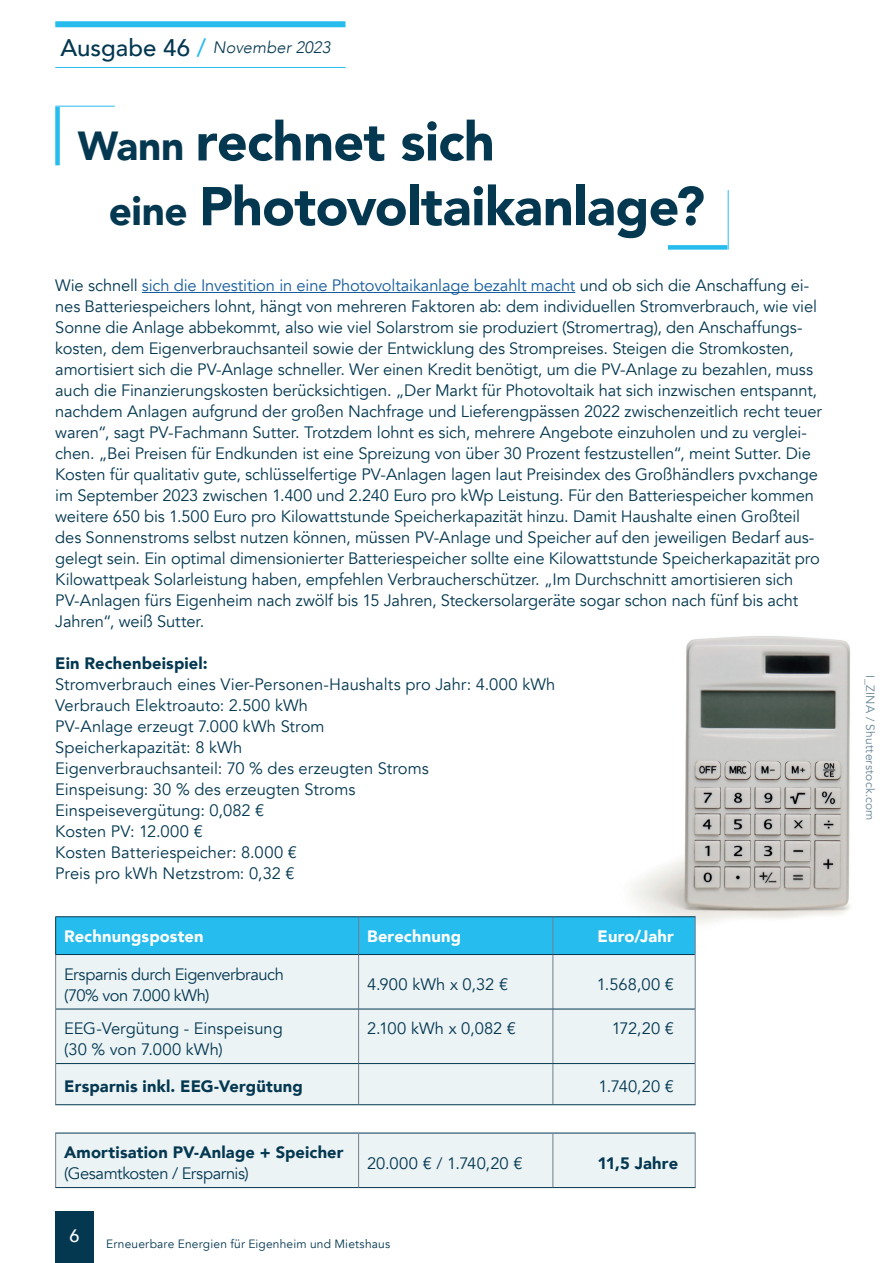
<style>
.page{position:relative;width:893px;height:1263px;background:#fff}
.page>*{position:absolute;margin:0;border:0;box-sizing:border-box;transform-origin:0 0}
.t1{font:900 54px/64.8px "Avenir";letter-spacing:-.01em;color:#043851}
.t2{font:500 18px "Avenir";color:#fff}
.t3{font:16.5px/21px "Avenir";letter-spacing:-.01em;color:#043851}
.t4{font:900 16.5px "Avenir";letter-spacing:.01em;color:#043851}
.t5{font:900 16.5px "Avenir";letter-spacing:.01em;color:#fff}
.t6{font:16.5px "Avenir";letter-spacing:-.03em;color:#043851}
.t7{font:italic 300 16.5px "Avenir";letter-spacing:.005em;color:#043851}
.t8{font:16.5px "Avenir";letter-spacing:.01em;color:#043851}
.t9{font:12px "Avenir";letter-spacing:.015em;color:#043851}
.s1{font-weight:500;font-style:normal;font-size:24px}
.s2{font-weight:500;font-style:normal;font-size:24px;color:#26bcee}
.s3{font-size:40.5px}
.s4{color:#175d9e}
</style>
<div class="page">
<img style="left:632px;top:636px;width:219px;height:288px">
<div style="left:55px;top:21px;width:290px;height:6px;background:#26bcee"></div>
<hr style="left:55px;top:67px;width:290px;height:1px;background:#26bcee">
<div style="left:55px;top:1211px;width:39px;height:52px;background:#043851"></div>
<div style="left:55px;top:107px;width:5px;height:58px;background:#26bcee"></div>
<hr style="left:55px;top:106px;width:60px;height:1px;background:#26bcee">
<div style="left:668px;top:245px;width:59px;height:5px;background:#26bcee"></div>
<hr style="left:728px;top:190px;width:1px;height:60px;background:#26bcee">
<hr style="left:142px;top:292px;width:433px;height:1px;background:#175d9e">
<div style="left:56px;top:917px;width:639px;height:37px;background:#26bcee"></div>
<div style="left:56px;top:955px;width:639px;height:149px;background:#ecf3f5"></div>
<hr style="left:55px;top:917px;width:1px;height:37px;background:#043851">
<hr style="left:358px;top:917px;width:1px;height:37px;background:#727e91">
<hr style="left:552px;top:917px;width:1px;height:37px;background:#727e91">
<hr style="left:695px;top:917px;width:1px;height:37px;background:#727e91">
<hr style="left:55px;top:916px;width:304px;height:1px;background:#043851">
<hr style="left:359px;top:916px;width:194px;height:1px;background:#043851">
<hr style="left:553px;top:916px;width:143px;height:1px;background:#043851">
<hr style="left:55px;top:955px;width:1px;height:54px;background:#727e91">
<hr style="left:55px;top:1009px;width:1px;height:54px;background:#727e91">
<hr style="left:55px;top:1063px;width:1px;height:41px;background:#727e91">
<hr style="left:55px;top:954px;width:304px;height:1px;background:#043851">
<hr style="left:359px;top:954px;width:194px;height:1px;background:#043851">
<hr style="left:553px;top:954px;width:142px;height:1px;background:#043851">
<hr style="left:358px;top:955px;width:1px;height:54px;background:#727e91">
<hr style="left:552px;top:955px;width:1px;height:54px;background:#727e91">
<hr style="left:695px;top:954px;width:1px;height:55px;background:#727e91">
<hr style="left:358px;top:1009px;width:1px;height:54px;background:#727e91">
<hr style="left:552px;top:1009px;width:1px;height:54px;background:#727e91">
<hr style="left:695px;top:1009px;width:1px;height:54px;background:#727e91">
<hr style="left:358px;top:1064px;width:1px;height:40px;background:#727e91">
<hr style="left:552px;top:1064px;width:1px;height:40px;background:#727e91">
<hr style="left:695px;top:1063px;width:1px;height:41px;background:#727e91">
<hr style="left:56px;top:1009px;width:303px;height:1px;background:#043851">
<hr style="left:359px;top:1009px;width:194px;height:1px;background:#043851">
<hr style="left:553px;top:1009px;width:142px;height:1px;background:#043851">
<hr style="left:56px;top:1063px;width:303px;height:1px;background:#043851">
<hr style="left:359px;top:1063px;width:194px;height:1px;background:#043851">
<hr style="left:553px;top:1063px;width:142px;height:1px;background:#043851">
<hr style="left:55px;top:1104px;width:304px;height:1px;background:#043851">
<hr style="left:359px;top:1104px;width:194px;height:1px;background:#043851">
<hr style="left:553px;top:1104px;width:143px;height:1px;background:#043851">
<div style="left:56px;top:1134px;width:639px;height:53px;background:#ecf3f5"></div>
<hr style="left:55px;top:1133px;width:1px;height:54px;background:#727e91">
<hr style="left:55px;top:1133px;width:304px;height:1px;background:#043851">
<hr style="left:359px;top:1133px;width:194px;height:1px;background:#043851">
<hr style="left:553px;top:1133px;width:143px;height:1px;background:#043851">
<hr style="left:358px;top:1133px;width:1px;height:54px;background:#727e91">
<hr style="left:552px;top:1133px;width:1px;height:54px;background:#727e91">
<hr style="left:695px;top:1133px;width:1px;height:54px;background:#727e91">
<hr style="left:55px;top:1187px;width:304px;height:1px;background:#043851">
<hr style="left:359px;top:1187px;width:194px;height:1px;background:#043851">
<hr style="left:553px;top:1187px;width:143px;height:1px;background:#043851">
<p class="t7" style="left:60px;top:38px;width:271px"><span class="s1">Ausgabe 46</span> <span class="s2">/</span> November 2023</p>
<h1 class="t1" style="left:109px;top:108px;width:598px;text-indent:-31px"><span class="s3">Wann</span> rechnet sich<br><span class="s3">eine</span> Photovoltaikanlage?</h1>
<p class="t3" style="left:55px;top:275px;width:768px">Wie schnell <span class="s4">sich die Investition in eine Photovoltaikanlage bezahlt macht</span> und ob sich die Anschaffung ei&shy;nes Batteriespeichers lohnt, hängt von mehreren Faktoren ab: dem individuellen Stromverbrauch, wie viel Sonne die Anlage abbekommt, also wie viel Solarstrom sie produziert (Stromertrag), den Anschaffungs&shy;kosten, dem Eigenverbrauchsanteil sowie der Entwicklung des Strompreises. Steigen die Stromkosten, amortisiert sich die PV-Anlage schneller. Wer einen Kredit benötigt, um die PV-Anlage zu bezahlen, muss auch die Finanzierungskosten berücksichtigen. „Der Markt für Photovoltaik hat sich inzwischen entspannt, nachdem Anlagen aufgrund der großen Nachfrage und Lieferengpässen 2022 zwischenzeitlich recht teuer waren“, sagt PV-Fachmann Sutter. Trotzdem lohnt es sich, mehrere Angebote einzuholen und zu verglei&shy;chen. „Bei Preisen für Endkunden ist eine Spreizung von über 30 Prozent festzustellen“, meint Sutter. Die Kosten für qualitativ gute, schlüsselfertige PV-Anlagen lagen laut Preisindex des Großhändlers pvxchange im September 2023 zwischen 1.400 und 2.240 Euro pro kWp Leistung. Für den Batteriespeicher kommen weitere 650 bis 1.500 Euro pro Kilowattstunde Speicherkapazität hinzu. Damit Haushalte einen Großteil des Sonnenstroms selbst nutzen können, müssen PV-Anlage und Speicher auf den jeweiligen Bedarf aus&shy;gelegt sein. Ein optimal dimensionierter Batteriespeicher sollte eine Kilowattstunde Speicherkapazität pro Kilowattpeak Solarleistung haben, empfehlen Verbraucherschützer. „Im Durchschnitt amortisieren sich PV-Anlagen fürs Eigenheim nach zwölf bis 15 Jahren, Steckersolargeräte sogar schon nach fünf bis acht Jahren“, weiß Sutter.</p>
<p class="t4" style="left:55px;top:649px;width:154px">Ein Rechenbeispiel:</p>
<p class="t3" style="left:55px;top:674px;width:502px">Stromverbrauch eines Vier-Personen-Haushalts pro Jahr: 4.000 kWh Verbrauch Elektroauto: 2.500 kWh<br>PV-Anlage erzeugt 7.000 kWh Strom<br>Speicherkapazität: 8 kWh<br>Eigenverbrauchsanteil: 70 % des erzeugten Stroms<br>Einspeisung: 30 % des erzeugten Stroms<br>Einspeisevergütung: 0,082 €<br>Kosten PV: 12.000 €<br>Kosten Batteriespeicher: 8.000 €<br>Preis pro kWh Netzstrom: 0,32 €</p>
<p class="t5" style="left:64px;top:922px;width:141px">Rechnungsposten</p>
<p class="t5" style="left:367px;top:922px;width:96px">Berechnung</p>
<p class="t5" style="left:598px;top:922px;width:78px">Euro/Jahr</p>
<p class="t3" style="left:64px;top:964px;width:221px">Ersparnis durch Eigenverbrauch (70% von 7.000 kWh)</p>
<p class="t3" style="left:367px;top:974px;width:143px">4.900 kWh x 0,32 €</p>
<p class="t3" style="left:597px;top:974px;width:79px">1.568,00 €</p>
<p class="t3" style="left:64px;top:1018px;width:220px">EEG-Vergütung - Einspeisung (30 % von 7.000 kWh)</p>
<p class="t8" style="left:367px;top:1018px;width:150px">2.100 kWh x 0,082 €</p>
<p class="t3" style="left:612px;top:1018px;width:64px">172,20 €</p>
<p class="t4" style="left:64px;top:1072px;width:240px">Ersparnis inkl. EEG-Vergütung</p>
<p class="t3" style="left:599px;top:1076px;width:77px">1.740,20 €</p>
<p class="t4" style="left:64px;top:1138px;width:281px">Amortisation PV-Anlage + Speicher</p>
<p class="t6" style="left:64px;top:1163px;width:186px">(Gesamtkosten / Ersparnis)</p>
<p class="t3" style="left:367px;top:1153px;width:157px">20.000 € / 1.740,20 €</p>
<p class="t4" style="left:597px;top:1149px;width:82px">11,5 Jahre</p>
<p class="t2" style="left:69px;top:1220px;width:12px">6</p>
<p class="t9" style="left:106px;top:1236px;width:285px">Erneuerbare Energien für Eigenheim und Mietshaus</p>
<p class="t9" style="left:877px;top:675px;width:147px;rotate:90deg">I_ZINA / Shutterstock.com</p>
</div>
